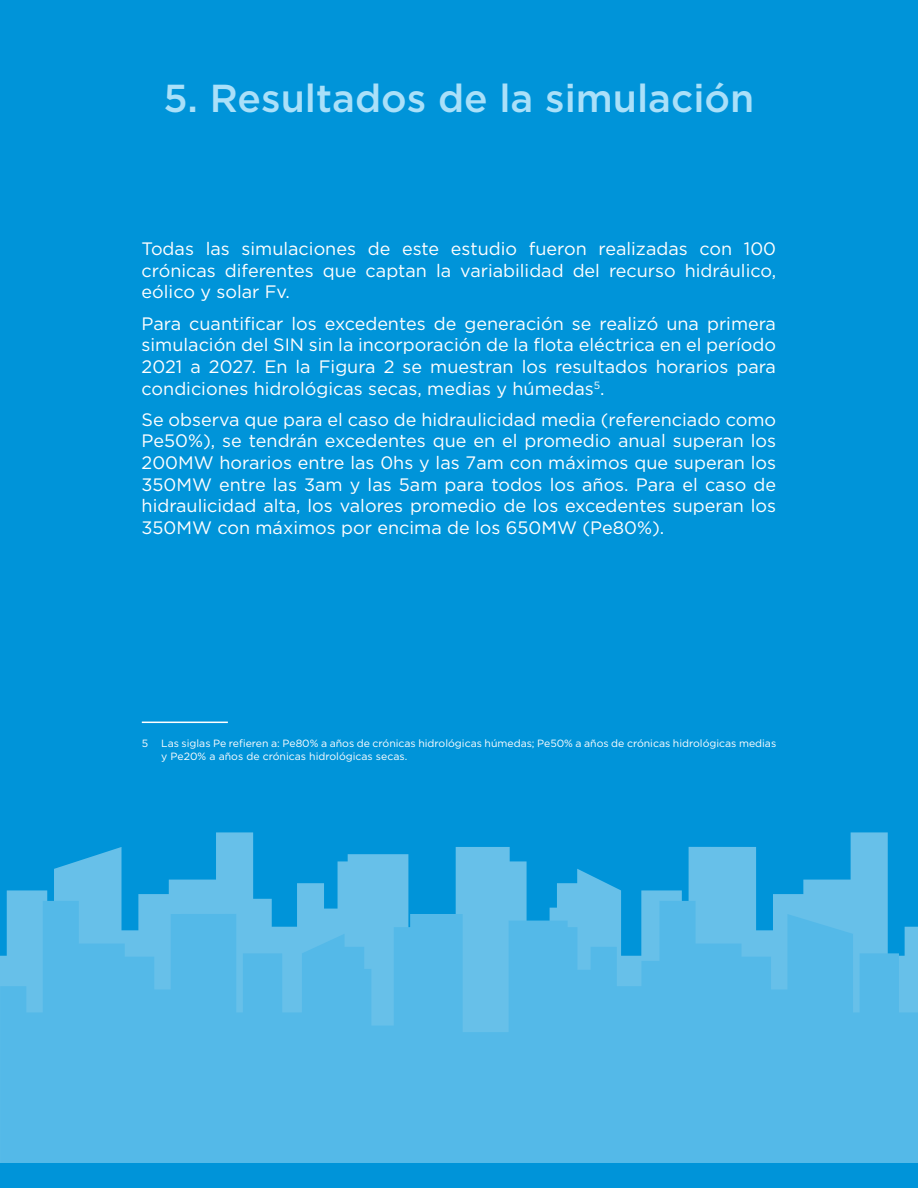
<style>
.page{position:relative;width:918px;height:1188px;background:#0094d9}
.page>*{position:absolute;margin:0;border:0;box-sizing:border-box;transform-origin:0 0}
.T3{font:500 39px "Gotham";color:#aae0f9}
.t1{font:18px/21.6px "Gotham";color:#fff;text-align:justify}
.t2{font:10.5px/12.6px "Gotham";color:#fff}
</style>
<div class="page">
<svg style="left:6px;top:832px;width:882px;height:69px"></svg>
<svg style="left:0;top:901px;width:918px;height:262px;background:#55b9e7"></svg>
<hr style="left:142px;top:722px;width:86px;height:1px;background:#fff">
<p class="T3" style="left:163px;top:73px;width:593px">5. Resultados de la simulación</p>
<p class="t1" style="left:142px;top:238px;width:636px">Todas las simulaciones de este estudio fueron realizadas con 100 crónicas diferentes que captan la variabilidad del recurso hidráulico, eólico y solar Fv.</p>
<p class="t1" style="left:142px;top:312px;width:636px">Para cuantificar los excedentes de generación se realizó una primera simulación del SIN sin la incorporación de la flota eléctrica en el período 2021 a 2027. En la Figura 2 se muestran los resultados horarios para condiciones hidrológicas secas, medias y húmedas<sup>5</sup>.</p>
<p class="t1" style="left:142px;top:408px;width:636px">Se observa que para el caso de hidraulicidad media (referenciado como Pe50%), se tendrán excedentes que en el promedio anual superan los 200MW horarios entre las 0hs y las 7am con máximos que superan los 350MW entre las 3am y las 5am para todos los años. Para el caso de hidraulicidad alta, los valores promedio de los excedentes superan los 350MW con máximos por encima de los 650MW (Pe80%).</p>
<p class="t2" style="left:161px;top:737px;width:617px;text-indent:-20px">5 Las siglas Pe refieren a: Pe80% a años de crónicas hidrológicas húmedas; Pe50% a años de crónicas hidrológicas medias y Pe20% a años de crónicas hidrológicas secas.</p>
</div>
